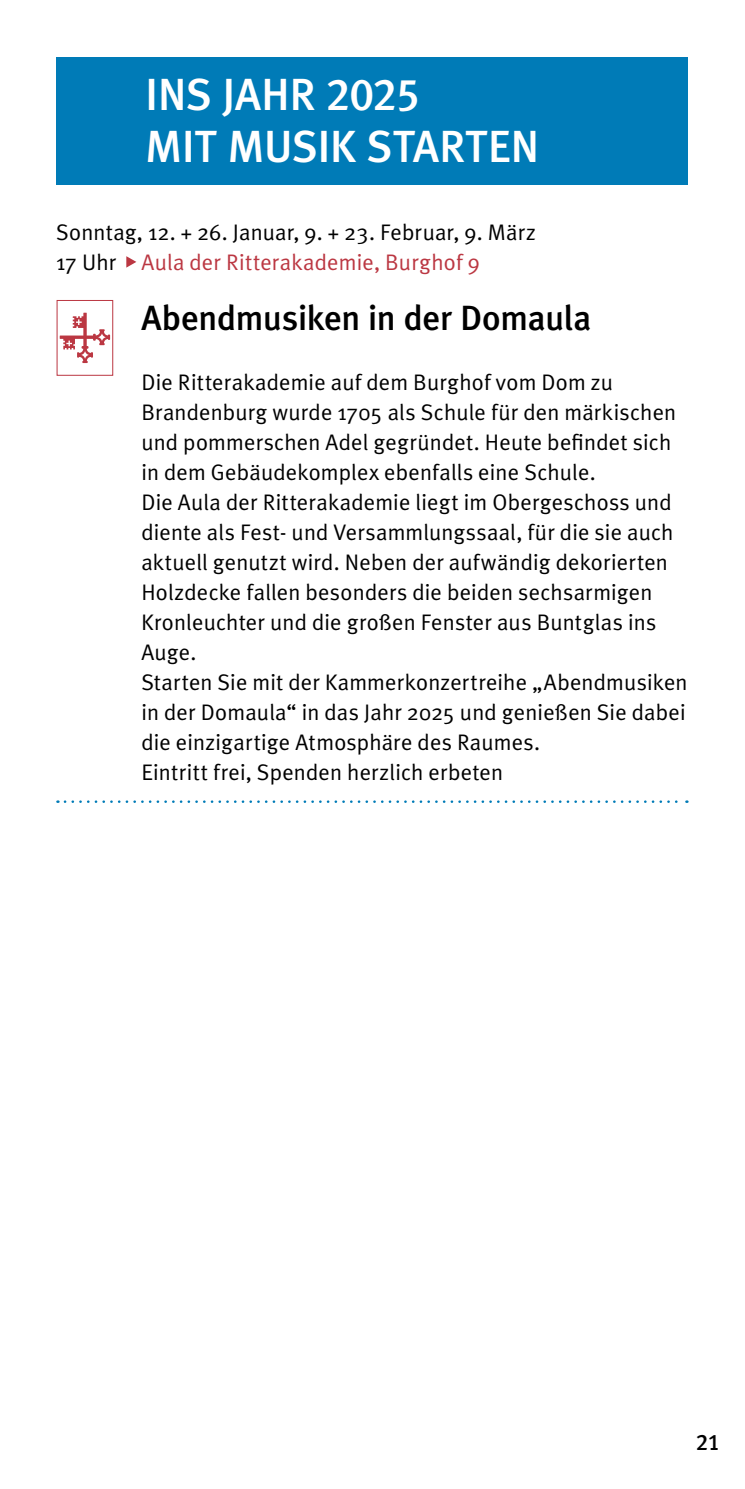
<style>
.page{position:relative;width:745px;height:1489px;background:#fff}
.page>*{position:absolute;margin:0;border:0;box-sizing:border-box;transform-origin:0 0}
.t1{font:500 45px/52.5px "Meta Plus";letter-spacing:-.01em;color:#fff}
.t2{font:500 35px "Meta Plus";letter-spacing:-.01em;color:#000}
.t3{font:22.5px/30px "Meta Plus Normal";letter-spacing:.01em;color:#000}
.t4{font:22.5px "Meta Plus Medium Caps";color:#000}
.s1{font-family:"Meta Plus Medium Caps";font-weight:400}
.s2{color:#bb3742}
</style>
<div class="page">
<div style="left:57px;top:57px;width:630px;height:127px;background:#007bb7"></div>
<svg style="left:126px;top:256px;width:10px;height:12px"></svg>
<svg style="left:65px;top:800px;width:622px;height:3px"></svg>
<div style="left:57px;top:300px;width:56px;height:75px;background:#fff;border:1px solid #bb3742"></div>
<svg style="left:60px;top:313px;width:50px;height:50px"></svg>
<h1 class="t1" style="left:145px;top:68px;width:396px">I ns Jahr <span class="s1">2025<br></span>mit Musik starten</h1>
<p class="t3" style="left:56px;top:217px;width:480px">Sonntag, 12. + 26. Januar, 9. + 23. Februar, 9. März<br>17 Uhr <span class="s2">Aula der Ritterakademie, Burghof 9</span></p>
<h2 class="t2" style="left:141px;top:298px;width:451px">Abendmusiken in der Domaula</h2>
<p class="t3" style="left:141px;top:367px;width:547px">Die Ritterakademie auf dem Burghof vom Dom zu Brandenburg wurde 1705 als Schule für den märkischen und pommerschen Adel gegründet. Heute befindet sich in dem Gebäudekomplex ebenfalls eine Schule.<br>Die Aula der Ritterakademie liegt im Obergeschoss und diente als Fest- und Versammlungssaal, für die sie auch aktuell genutzt wird. Neben der aufwändig dekorierten Holzdecke fallen besonders die beiden sechsarmigen Kronleuchter und die großen Fenster aus Buntglas ins Auge.<br>Starten Sie mit der Kammerkonzertreihe „Abendmusiken in der Domaula“ in das Jahr 2025 und genießen Sie dabei die einzigartige Atmosphäre des Raumes.<br>Eintritt frei, Spenden herzlich erbeten</p>
<p class="t4" style="left:695px;top:1428px;width:25px">21</p>
</div>
